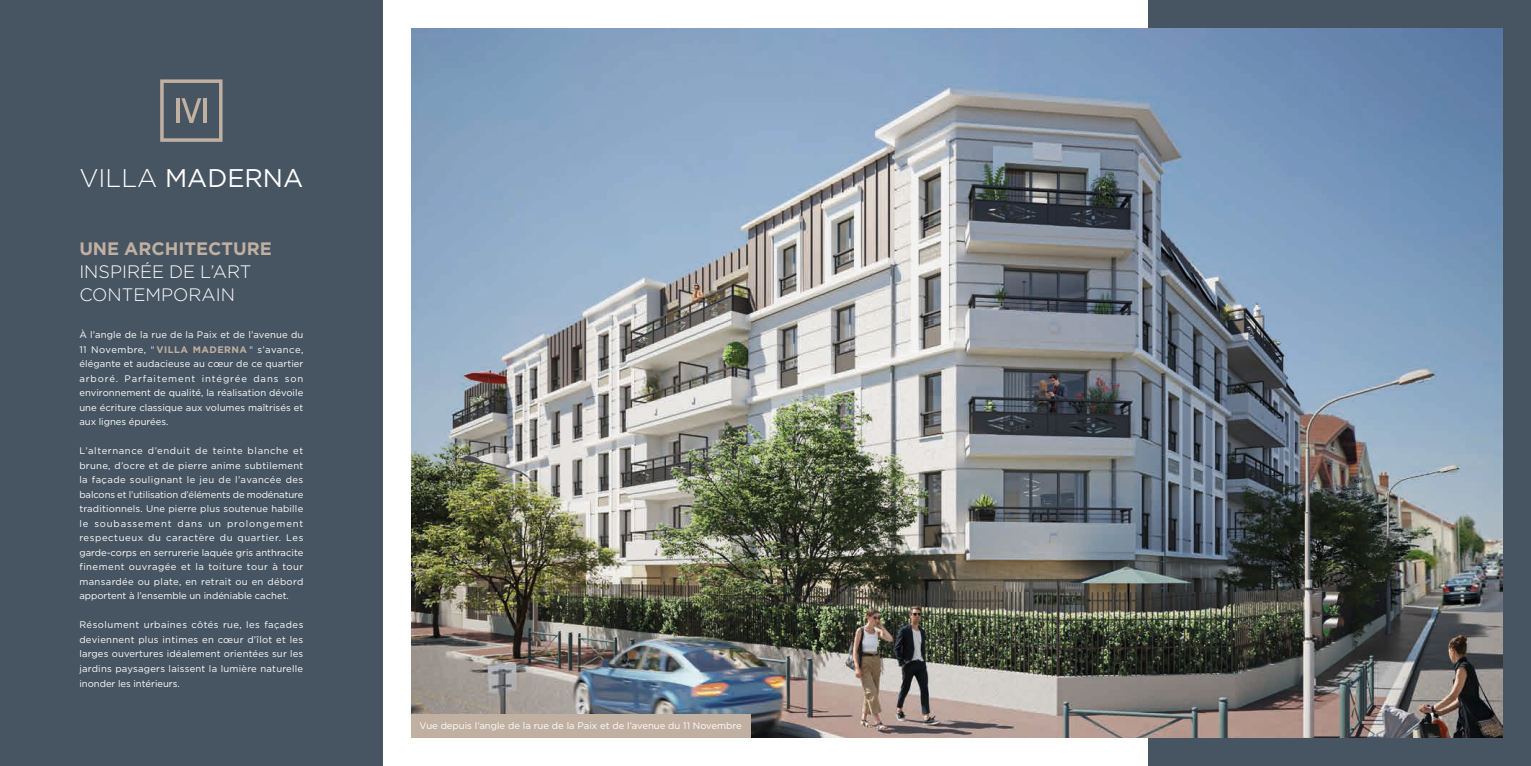
<style>
.page{position:relative;width:1531px;height:766px;background:#fff}
.page>*{position:absolute;margin:0;border:0;box-sizing:border-box;transform-origin:0 0}
.t1{font:25.5px "Gotham";color:#fff}
.t2{font:300 18px/23px "Gotham";color:#fff}
.t3{font:700 18px "Gotham";color:#c0b0a1}
.t4{font:9.5px/14.5px "Gotham";color:#fff;text-align:justify}
.s1{font-weight:300}
.s2{font-family:"Montserrat Alternates"}
.s3{font-weight:700;color:#c0b0a1}
</style>
<div class="page">
<div style="left:0;top:0;width:383px;height:765px;background:#475562"></div>
<div style="left:1148px;top:0;width:383px;height:765px;background:#475562"></div>
<img style="left:411px;top:28px;width:1091px;height:709px">
<div style="left:411px;top:713px;width:339px;height:24px;background:#c0b0a1"></div>
<svg style="left:160px;top:79px;width:63px;height:63px"></svg>
<h1 class="t1" style="left:79px;top:162px;width:225px"><span class="s1">VILLA</span> MADERNA</h1>
<h2 class="t3" style="left:79px;top:236px;width:194px">UNE ARCHITECTURE</h2>
<h2 class="t2" style="left:79px;top:259px;width:174px">INSPIRÉE DE L’ART<br>CONTEMPORAIN</h2>
<p class="t4" style="left:79px;top:327px;width:226px">À l’angle de la rue de la Paix et de l’avenue du 11 Novembre, <span class="s2">"</span> <span class="s3">VILLA MADERNA</span> <span class="s2">"</span> s’avance, élégante et audacieuse au cœur de ce quartier arboré. Parfaitement intégrée dans son environnement de qualité, la réalisation dévoile une écriture classique aux volumes maîtrisés et aux lignes épurées.</p>
<p class="t4" style="left:79px;top:443px;width:225px">L’alternance d’enduit de teinte blanche et brune, d’ocre et de pierre anime subtilement la façade soulignant le jeu de l’avancée des balcons et l’utilisation d’éléments de modénature traditionnels. Une pierre plus soutenue habille le soubassement dans un prolongement respectueux du caractère du quartier. Les garde-corps en serrurerie laquée gris anthracite finement ouvragée et la toiture tour à tour mansardée ou plate, en retrait ou en débord apportent à l’ensemble un indéniable cachet.</p>
<p class="t4" style="left:79px;top:617px;width:226px">Résolument urbaines côtés rue, les façades deviennent plus intimes en cœur d’îlot et les larges ouvertures idéalement orientées sur les jardins paysagers laissent la lumière naturelle inonder les intérieurs.</p>
<p class="t4" style="left:420px;top:718px;width:324px">Vue depuis l’angle de la rue de la Paix et de l’avenue du 11 Novembre</p>
</div>
